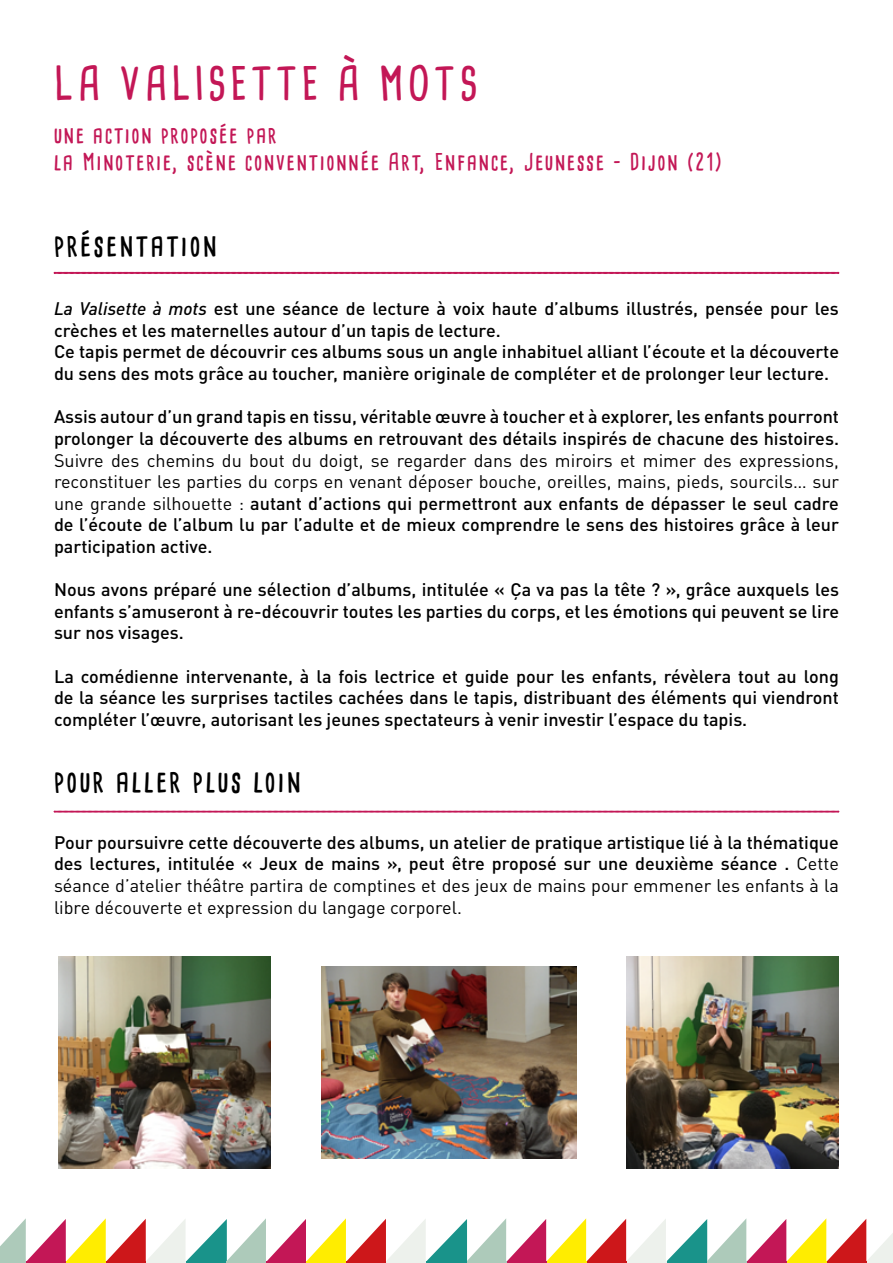
<style>
.page{position:relative;width:893px;height:1263px;background:#fff}
.page>*{position:absolute;margin:0;border:0;box-sizing:border-box;transform-origin:0 0}
.t1{font:700 45px "Cardenio Modern";letter-spacing:.08em;color:#c31756}
.t2{font:700 30px "Cardenio Modern";letter-spacing:.08em;color:#000}
.t3{font:700 22.5px/27px "Cardenio Modern";letter-spacing:.08em;color:#c31756}
.t4{font:500 18px/21.6px "DIN Pro";color:#000;text-align:justify}
.t5{font:18px/21.6px "DIN Pro";color:#000;text-align:justify}
.s1{font-style:italic}
.s2{font-weight:500}
.s3{font-weight:400}
</style>
<div class="page">
<hr style="left:27px;top:1261px;width:39px;height:2px;background:#c31756">
<hr style="left:107px;top:1261px;width:39px;height:2px;background:#cd171a">
<hr style="left:187px;top:1261px;width:40px;height:2px;background:#19938a">
<hr style="left:0;top:1261px;width:26px;height:2px;background:#adcaba">
<hr style="left:67px;top:1261px;width:39px;height:2px;background:#ffed00">
<hr style="left:147px;top:1261px;width:39px;height:2px;background:#edf1ec">
<hr style="left:267px;top:1261px;width:39px;height:2px;background:#c31756">
<hr style="left:347px;top:1261px;width:39px;height:2px;background:#cd171a">
<hr style="left:427px;top:1261px;width:40px;height:2px;background:#19938a">
<hr style="left:227px;top:1261px;width:39px;height:2px;background:#adcaba">
<hr style="left:307px;top:1261px;width:39px;height:2px;background:#ffed00">
<hr style="left:387px;top:1261px;width:39px;height:2px;background:#edf1ec">
<hr style="left:507px;top:1261px;width:39px;height:2px;background:#c31756">
<hr style="left:587px;top:1261px;width:39px;height:2px;background:#cd171a">
<hr style="left:667px;top:1261px;width:40px;height:2px;background:#19938a">
<hr style="left:467px;top:1261px;width:39px;height:2px;background:#adcaba">
<hr style="left:547px;top:1261px;width:39px;height:2px;background:#ffed00">
<hr style="left:627px;top:1261px;width:39px;height:2px;background:#edf1ec">
<hr style="left:747px;top:1261px;width:39px;height:2px;background:#c31756">
<hr style="left:827px;top:1261px;width:39px;height:2px;background:#cd171a">
<hr style="left:707px;top:1261px;width:39px;height:2px;background:#adcaba">
<hr style="left:787px;top:1261px;width:39px;height:2px;background:#ffed00">
<hr style="left:867px;top:1261px;width:26px;height:2px;background:#edf1ec">
<svg style="left:0;top:1218px;width:893px;height:43px"></svg>
<img style="left:626px;top:956px;width:213px;height:213px">
<img style="left:321px;top:967px;width:255px;height:191px">
<img style="left:58px;top:956px;width:213px;height:213px">
<svg style="left:54px;top:272px;width:785px;height:2px;background:#c5205c"></svg>
<svg style="left:54px;top:811px;width:785px;height:1px"></svg>
<h1 class="t1" style="left:54px;top:54px;width:426px">LA VALISETTE À MOTS</h1>
<p class="t3" style="left:54px;top:121px;width:670px">une action proposée par<br>la Minoterie, scène conventionnée Art, Enfance, Jeunesse – Dijon (21)</p>
<h2 class="t2" style="left:54px;top:225px;width:164px">présentation</h2>
<p class="t4" style="left:54px;top:296px;width:786px;text-align:left"><span class="s1">La Valisette à mots</span> est une séance de lecture à voix haute d’albums illustrés, pensée pour les crèches et les maternelles autour d’un tapis de lecture.<br>Ce tapis permet de découvrir ces albums sous un angle inhabituel alliant l’écoute et la découverte du sens des mots grâce au toucher, manière originale de compléter et de prolonger leur lecture.</p>
<p class="t4" style="left:54px;top:404px;width:786px">Assis autour d’un grand tapis en tissu, véritable œuvre à toucher et à explorer, les enfants pourront prolonger la découverte des albums en retrouvant des détails inspirés de chacune des histoires.</p>
<p class="t5" style="left:54px;top:447px;width:786px">Suivre des chemins du bout du doigt, se regarder dans des miroirs et mimer des expressions, reconstituer les parties du corps en venant déposer bouche, oreilles, mains, pieds, sourcils… sur une grande silhouette : <span class="s2">autant d’actions qui permettront aux enfants de dépasser le seul cadre de l’écoute de l’album lu par l’adulte et de mieux comprendre le sens des histoires grâce à leur participation active.</span></p>
<p class="t4" style="left:54px;top:577px;width:787px">Nous avons préparé une sélection d’albums, intitulée « Ça va pas la tête ? », grâce auxquels les enfants s’amuseront à re-découvrir toutes les parties du corps, et les émotions qui peuvent se lire sur nos visages.</p>
<p class="t4" style="left:54px;top:663px;width:786px">La comédienne intervenante, à la fois lectrice et guide pour les enfants, révèlera tout au long de la séance les surprises tactiles cachées dans le tapis, distribuant des éléments qui viendront compléter l’œuvre, autorisant les jeunes spectateurs à venir investir l’espace du tapis.</p>
<h2 class="t2" style="left:54px;top:760px;width:248px">pour aller plus loin</h2>
<p class="t4" style="left:54px;top:829px;width:786px">Pour poursuivre cette découverte des albums, un atelier de pratique artistique lié à la thématique des lectures, intitulée « Jeux de mains », peut être proposé sur une deuxième séance . <span class="s3">Cette séance d’atelier théâtre partira de comptines et des jeux de mains pour emmener les enfants à la libre découverte et expression du langage corporel.</span></p>
</div>
